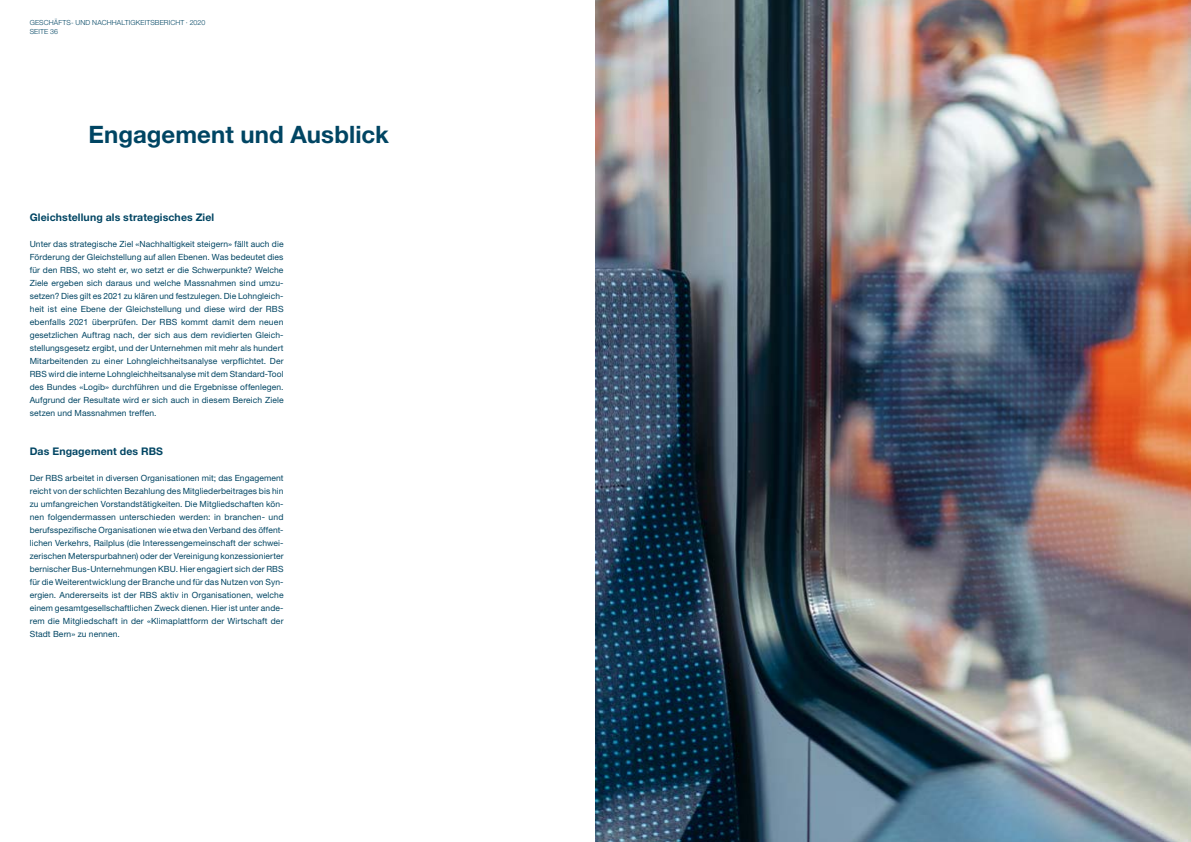
<style>
.page{position:relative;width:1191px;height:842px;background:#fff}
.page>*{position:absolute;margin:0;border:0;box-sizing:border-box;transform-origin:0 0}
.t1{font:700 24px "Helvetica Neue LT Pro";color:#004563}
.t2{font:700 10.5px "Helvetica Neue LT Pro";letter-spacing:.01em;color:#004563}
.t3{font:8.5px/13px "Helvetica Neue LT Pro";letter-spacing:.01em;color:#004563;text-align:justify}
.t4{font:300 7px/9px "Helvetica Neue LT Pro";letter-spacing:.015em;color:#004563}
</style>
<div class="page">
<img style="left:595px;top:0;width:596px;height:842px">
<p class="t4" style="left:30px;top:17px;width:177px">GESCHÄFTS- UND NACHHALTIGKEITSBERICHT ∙ 2020<br>SEITE 36</p>
<h1 class="t1" style="left:88px;top:119px;width:302px">Engagement und Ausblick</h1>
<p class="t2" style="left:30px;top:211px;width:186px">Gleichstellung als strategisches Ziel</p>
<p class="t3" style="left:30px;top:237px;width:255px">Unter das strategische Ziel «Nachhaltigkeit steigern» fällt auch die Förderung der Gleichstellung auf allen Ebenen. Was bedeutet dies für den RBS, wo steht er, wo setzt er die Schwerpunkte? Welche Ziele ergeben sich daraus und welche Massnahmen sind umzu&shy;setzen? Dies gilt es 2021 zu klären und festzulegen. Die Lohngleich&shy;heit ist eine Ebene der Gleichstellung und diese wird der RBS ebenfalls 2021 überprüfen. Der RBS kommt damit dem neuen gesetzlichen Auftrag nach, der sich aus dem revidierten Gleich&shy;stellungsgesetz ergibt, und der Unternehmen mit mehr als hundert Mitarbeitenden zu einer Lohngleichheitsanalyse verpflichtet. Der RBS wird die interne Lohngleichheitsanalyse mit dem Standard-Tool des Bundes «Logib» durchführen und die Ergebnisse offenlegen.<br>Aufgrund der Resultate wird er sich auch in diesem Bereich Ziele setzen und Massnahmen treffen.</p>
<p class="t2" style="left:30px;top:445px;width:135px">Das Engagement des RBS</p>
<p class="t3" style="left:30px;top:471px;width:255px">Der RBS arbeitet in diversen Organisationen mit; das Engagement reicht von der schlichten Bezahlung des Mitgliederbeitrages bis hin zu umfangreichen Vorstandstätigkeiten. Die Mitgliedschaften kön&shy;nen folgendermassen unterschieden werden: in branchen- und berufsspezifische Organisationen wie etwa den Verband des öffent&shy;lichen Verkehrs, Railplus (die Interessengemeinschaft der schwei&shy;zerischen Meterspurbahnen) oder der Vereinigung konzessionierter bernischer Bus-Unternehmungen KBU. Hier engagiert sich der RBS für die Weiterentwicklung der Branche und für das Nutzen von Syn&shy;ergien. Andererseits ist der RBS aktiv in Organisationen, welche einem gesamtgesellschaftlichen Zweck dienen. Hier ist unter ande&shy;rem die Mitgliedschaft in der «Klimaplattform der Wirtschaft der Stadt Bern» zu nennen.</p>
</div>
